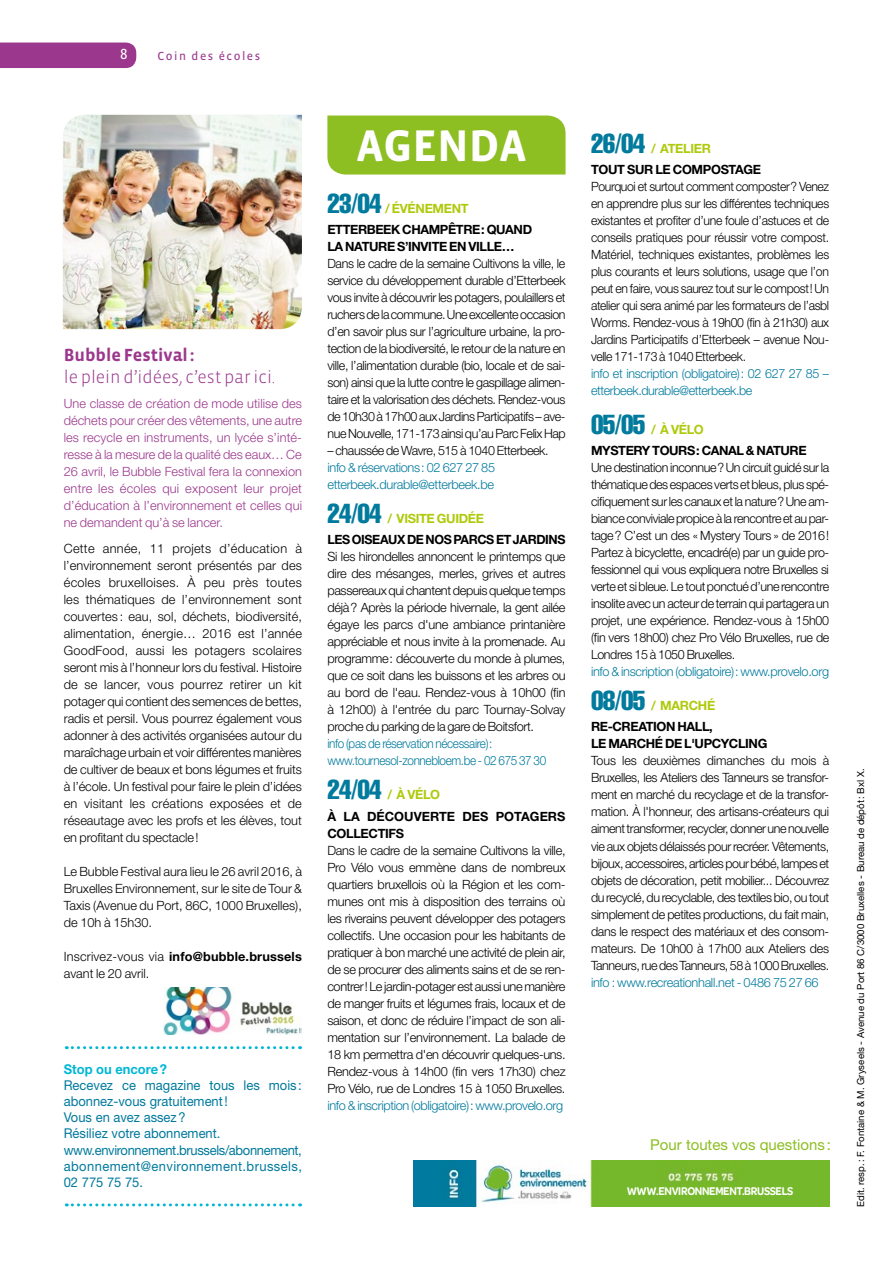
<style>
.page{position:relative;width:893px;height:1263px;background:#fff}
.page>*{position:absolute;margin:0;border:0;box-sizing:border-box;transform-origin:0 0}
.t1{font:700 45.45px "Vista Sans";color:#fff}
.t2{font:300 18px "Vista Sans";color:#9b388d}
.t3{font:700 18px "Vista Sans";color:#9b388d}
.t4{font:15px "Helvetica Neue";color:#8dbe22}
.t5{font:15px "Vista Sans Reg";color:#fff}
.t6{font:13.5px/16.2px "Helvetica Neue";color:#007a9d;scale:.96 1}
.t7{font:700 13.5px "Helvetica Neue";color:#00b7d6;scale:.96 1}
.t8{font:300 12.75px/17px "Helvetica Neue LT Std";letter-spacing:-.03em;color:#000;text-align:justify}
.t9{font:300 12.75px/17px "Helvetica Neue";letter-spacing:-.005em;color:#000;text-align:justify}
.t10{font:300 12.75px/17px "Helvetica Neue LT Std";letter-spacing:-.03em;color:#000;text-align:justify;scale:.96 1}
.t11{font:300 12.75px/17px "Helvetica Neue";letter-spacing:.005em;color:#9b388d;text-align:justify}
.t12{font:300 12.75px/17px "Helvetica Neue LT Std";letter-spacing:-.025em;color:#007a9d}
.t13{font:700 12.75px/21.3px "Helvetica Neue";letter-spacing:-.03em;color:#000}
.t14{font:300 12.75px/17px "Helvetica Neue LT Std";letter-spacing:-.025em;color:#007a9d;scale:.92 1}
.t15{font:700 12.75px/21.3px "Helvetica Neue";letter-spacing:.005em;color:#000}
.t16{font:600 12px "Omnes";letter-spacing:-.03em;color:#fff;scale:.9 1}
.t17{font:12px "Vista Sans Reg";letter-spacing:.125em;color:#9b388d}
.t18{font:9.75px "Helvetica Neue";color:#000}
.s1{font-weight:700}
.s2{font-family:"Helvetica";font-weight:400;font-stretch:extra-condensed;font-size:27px;color:#007a9d}
.s3{color:#afca0b}
</style>
<div class="page">
<img style="left:413px;top:1160px;width:416px;height:46px">
<img style="left:63px;top:115px;width:239px;height:214px">
<div style="left:327px;top:116px;width:239px;height:59px;background:#8dbe22"></div>
<div style="left:0;top:43px;width:136px;height:25px;background:#9b388d"></div>
<svg style="left:66px;top:1046px;width:235px;height:3px"></svg>
<svg style="left:66px;top:1203px;width:235px;height:3px"></svg>
<img style="left:164px;top:987px;width:138px;height:47px">
<p class="t5" style="left:120px;top:46px;width:9px">8</p>
<p class="t17" style="left:158px;top:50px;width:104px">Coin des écoles</p>
<h2 class="t3" style="left:64px;top:346px;width:133px">Bubble Festival:</h2>
<h2 class="t2" style="left:64px;top:367px;width:213px">le plein d’idées, c’est par ici.</h2>
<p class="t11" style="left:64px;top:395px;width:240px">Une classe de création de mode utilise des déchets pour créer des vêtements, une autre les recycle en instruments, un lycée s’inté&shy;resse à la mesure de la qualité des eaux… Ce 26 avril, le Bubble Festival fera la connexion entre les écoles qui exposent leur projet d’éducation à l’environnement et celles qui ne demandent qu’à se lancer.</p>
<p class="t9" style="left:64px;top:539px;width:240px">Cette année, 11 projets d’éducation à l’environnement seront présentés par des écoles bruxelloises. À peu près toutes les thématiques de l’environnement sont couvertes : eau, sol, déchets, biodiversité, alimentation, énergie… 2016 est l’année GoodFood, aussi les potagers scolaires seront mis à l’honneur lors du festival. Histoire de se lancer, vous pourrez retirer un kit potager qui contient des semences de bettes, radis et persil. Vous pourrez également vous adonner à des activités organisées autour du maraîchage urbain et voir différentes manières de cultiver de beaux et bons légumes et fruits à l’école. Un festival pour faire le plein d’idées en visitant les créations exposées et de réseautage avec les profs et les élèves, tout en profitant du spectacle!</p>
<p class="t9" style="left:64px;top:863px;width:240px">Le Bubble Festival aura lieu le 26 avril 2016, à Bruxelles Environnement, sur le site de Tour &amp; Taxis (Avenue du Port, 86C, 1000 Bruxelles), de 10h à 15h30.</p>
<p class="t9" style="left:64px;top:948px;width:240px">Inscrivez-vous via <span class="s1">info@bubble.brussels </span>avant le 20 avril.</p>
<p class="t7" style="left:64px;top:1060px;width:109px">Stop ou encore?</p>
<p class="t6" style="left:64px;top:1077px;width:250px">Recevez ce magazine tous les mois: abonnez-vous gratuitement!<br>Vous en avez assez?<br>Résiliez votre abonnement. www.environnement.brussels/abonnement, abonnement@environnement.brussels,<br>02 775 75 75.</p>
<h1 class="t1" style="left:356px;top:123px;width:171px">AGENDA</h1>
<p class="t13" style="left:327px;top:197px;width:206px"><span class="s2">23/04</span> <span class="s3">/ ÉVÉNEMENT<br></span>ETTERBEEK CHAMPÊTRE: QUAND</p>
<p class="t13" style="left:327px;top:235px;width:189px">LA NATURE S’INVITE EN VILLE…</p>
<p class="t8" style="left:327px;top:255px;width:240px">Dans le cadre de la semaine Cultivons la ville, le service du développement durable d’Etterbeek vous invite à découvrir les potagers, poulaillers et ruchers de la commune. Une excellente occasion d’en savoir plus sur l’agriculture urbaine, la pro&shy;tection de la biodiversité, le retour de la nature en ville, l’alimentation durable (bio, locale et de sai&shy;son) ainsi que la lutte contre le gaspillage alimen&shy;taire et la valorisation des déchets. Rendez-vous de 10h30 à 17h00 aux Jardins Participatifs – ave&shy;nue Nouvelle, 171-173 ainsi qu’au Parc Felix Hap</p>
<p class="t8" style="left:327px;top:442px;width:223px">– chaussée de Wavre, 515 à 1040 Etterbeek.</p>
<p class="t12" style="left:327px;top:459px;width:169px">info &amp; réservations: 02 627 27 85 etterbeek.durable@etterbeek.be</p>
<p class="t13" style="left:327px;top:508px;width:240px"><span class="s2">24/04</span> <span class="s3">/ VISITE GUIDÉE<br></span>LES OISEAUX DE NOS PARCS ET JARDINS</p>
<p class="t8" style="left:327px;top:548px;width:240px">Si les hirondelles annoncent le printemps que dire des mésanges, merles, grives et autres passereaux qui chantent depuis quelque temps déjà? Après la période hivernale, la gent ailée égaye les parcs d'une ambiance printanière appréciable et nous invite à la promenade. Au programme: découverte du monde à plumes, que ce soit dans les buissons et les arbres ou au bord de l'eau. Rendez-vous à 10h00 (fin à 12h00) à l'entrée du parc Tournay-Solvay proche du parking de la gare de Boitsfort.</p>
<p class="t14" style="left:327px;top:735px;width:239px">info (pas de réservation nécessaire): www.tournesol-zonnebloem.be - 02 675 37 30</p>
<p class="t15" style="left:327px;top:784px;width:240px"><span class="s2">24/04</span> <span class="s3">/ À VÉLO<br></span>À LA DÉCOUVERTE DES POTAGERS</p>
<p class="t13" style="left:327px;top:822px;width:78px">COLLECTIFS</p>
<p class="t8" style="left:327px;top:841px;width:240px">Dans le cadre de la semaine Cultivons la ville, Pro Vélo vous emmène dans de nombreux quartiers bruxellois où la Région et les com&shy;munes ont mis à disposition des terrains où les riverains peuvent développer des potagers collectifs. Une occasion pour les habitants de pratiquer à bon marché une activité de plein air, de se procurer des aliments sains et de se ren&shy;contrer! Le jardin-potager est aussi une manière de manger fruits et légumes frais, locaux et de saison, et donc de réduire l’impact de son ali&shy;mentation sur l’environnement. La balade de 18 km permettra d'en découvrir quelques-uns.<br>Rendez-vous à 14h00 (fin vers 17h30) chez Pro Vélo, rue de Londres 15 à 1050 Bruxelles.</p>
<p class="t12" style="left:327px;top:1096px;width:237px">info &amp; inscription (obligatoire): www.provelo.org</p>
<p class="t13" style="left:591px;top:138px;width:172px"><span class="s2">26/04</span> <span class="s3">/ ATELIER<br></span>TOUT SUR LE COMPOSTAGE</p>
<p class="t10" style="left:591px;top:178px;width:250px">Pourquoi et surtout comment composter? Venez en apprendre plus sur les différentes techniques existantes et profiter d’une foule d’astuces et de conseils pratiques pour réussir votre compost.<br>Matériel, techniques existantes, problèmes les plus courants et leurs solutions, usage que l’on peut en faire, vous saurez tout sur le compost! Un atelier qui sera animé par les formateurs de l’asbl Worms. Rendez-vous à 19h00 (fin à 21h30) aux Jardins Participatifs d’Etterbeek – avenue Nou&shy;velle 171-173 à 1040 Etterbeek.</p>
<p class="t12" style="left:591px;top:365px;width:240px">info et inscription (obligatoire): 02 627 27 85 – etterbeek.durable@etterbeek.be</p>
<p class="t13" style="left:591px;top:418px;width:217px"><span class="s2">05/05</span> <span class="s3">/ À VÉLO<br></span>MYSTERY TOURS: CANAL &amp; NATURE</p>
<p class="t8" style="left:591px;top:459px;width:240px">Une destination inconnue? Un circuit guidé sur la thématique des espaces verts et bleus, plus spé&shy;cifiquement sur les canaux et la nature? Une am&shy;biance conviviale propice à la rencontre et au par&shy;tage? C’est un des « Mystery Tours » de 2016!<br>Partez à bicyclette, encadré(e) par un guide pro&shy;fessionnel qui vous expliquera notre Bruxelles si verte et si bleue. Le tout ponctué d’une rencontre insolite avec un acteur de terrain qui partagera un projet, une expérience. Rendez-vous à 15h00 (fin vers 18h00) chez Pro Vélo Bruxelles, rue de Londres 15 à 1050 Bruxelles.</p>
<p class="t12" style="left:591px;top:663px;width:240px">info &amp; inscription (obligatoire): www.provelo.org</p>
<p class="t13" style="left:591px;top:695px;width:126px"><span class="s2">08/05</span> <span class="s3">/ MARCHÉ<br></span>RE-CREATION HALL,</p>
<p class="t13" style="left:591px;top:733px;width:178px">LE MARCHÉ DE L'UPCYCLING</p>
<p class="t8" style="left:591px;top:752px;width:240px">Tous les deuxièmes dimanches du mois à Bruxelles, les Ateliers des Tanneurs se transfor&shy;ment en marché du recyclage et de la transfor&shy;mation. À l'honneur, des artisans-créateurs qui aiment transformer, recycler, donner une nouvelle vie aux objets délaissés pour recréer. Vêtements, bijoux, accessoires, articles pour bébé, lampes et objets de décoration, petit mobilier... Découvrez du recyclé, du recyclable, des textiles bio, ou tout simplement de petites productions, du fait main, dans le respect des matériaux et des consom&shy;mateurs. De 10h00 à 17h00 aux Ateliers des Tanneurs, rue des Tanneurs, 58 à 1000 Bruxelles.</p>
<p class="t12" style="left:591px;top:973px;width:229px">info : www.recreationhall.net - 0486 75 27 66</p>
<p class="t4" style="left:650px;top:1136px;width:182px">Pour toutes vos questions:</p>
<p class="t16" style="left:627px;top:1182px;width:187px">WWW.ENVIRONNEMENT.BRUSSELS</p>
<p class="t18" style="left:855px;top:1207px;width:440px;rotate:-90deg">Edit. resp.: F. Fontaine &amp; M. Gryseels - Avenue du Port 86 C/3000 Bruxelles - Bureau de dépôt: Bxl X.</p>
</div>
